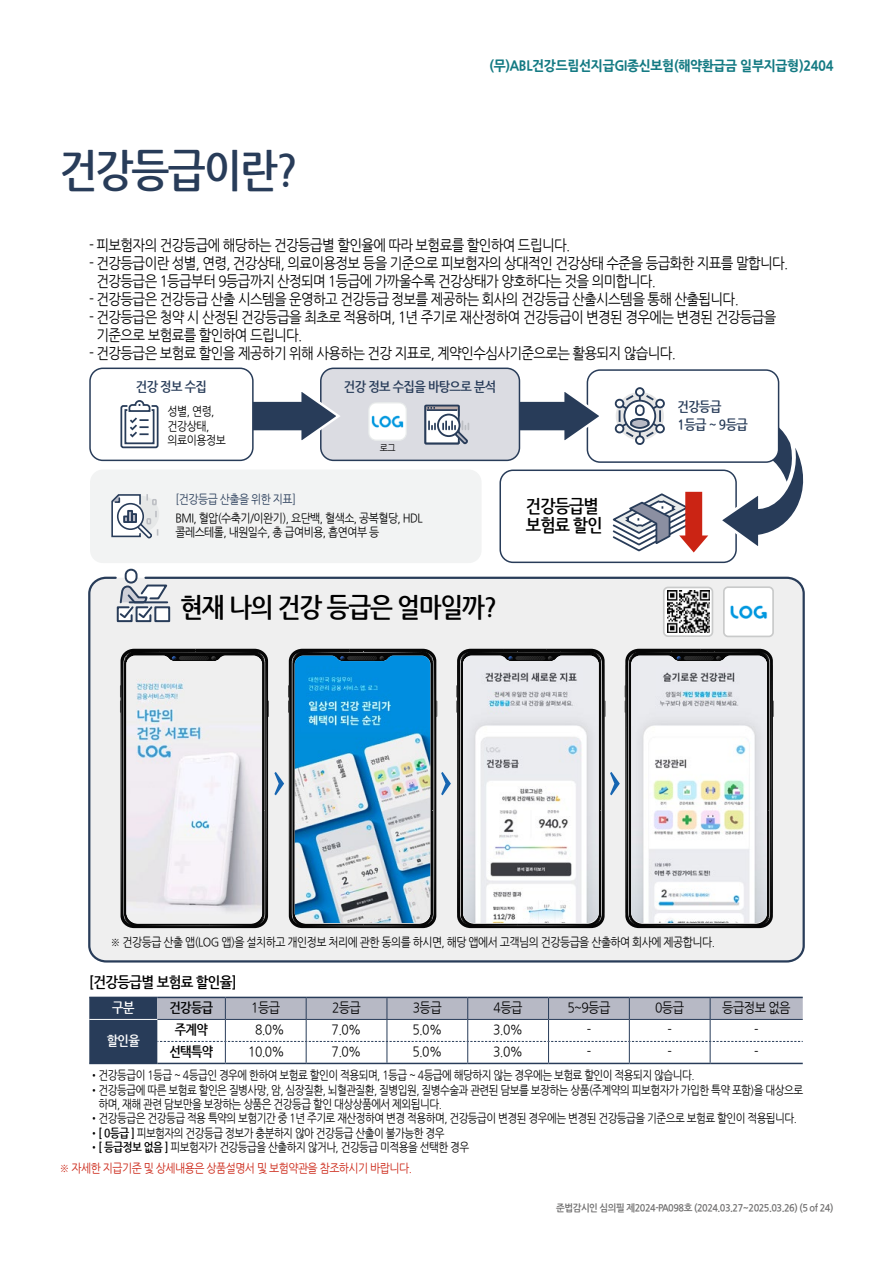
<style>
.page{position:relative;width:893px;height:1263px;background:#fff}
.page>*{position:absolute;margin:0;border:0;box-sizing:border-box;transform-origin:0 0}
.t1{font:700 45px "Nanum Gothic";letter-spacing:-.05em;color:#283c59;scale:.9 1}
.t2{font:700 27px "Nanum Gothic";letter-spacing:-.05em;color:#000;scale:.9 1}
.t3{font:700 18px/19.5px "Nanum Gothic";letter-spacing:-.05em;color:#000;scale:.9 1}
.t4{font:15px/18px "Nanum Gothic";letter-spacing:-.05em;color:#000;scale:.9 1}
.t5{font:700 15px "Nanum Gothic";letter-spacing:-.05em;color:#000;scale:.9 1}
.t6{font:13.5px "Nanum Gothic";letter-spacing:-.05em;color:#000;scale:.9 1}
.t7{font:700 13.5px "Nanum Gothic OTF Extra";letter-spacing:-.025em;color:#147a83;scale:.95 1}
.t8{font:700 13.5px/18.3px "Nanum Gothic";letter-spacing:-.05em;color:#283c59;scale:.9 1}
.t9{font:700 13.5px "Nanum Gothic";letter-spacing:-.05em;color:#000;scale:.9 1}
.t10{font:700 13.5px "Nanum Gothic";color:#fff;scale:.9 1}
.t11{font:12px/14.4px "Nanum Gothic";letter-spacing:-.05em;color:#000;scale:.87 1}
.t12{font:12px/14.4px "Nanum Gothic";letter-spacing:-.05em;color:#000;scale:.9 1}
.t13{font:12px "Nanum Gothic";letter-spacing:-.05em;color:#cb2414;scale:.9 1}
.t14{font:12px "Nanum Gothic";letter-spacing:-.05em;color:#283c59;scale:.9 1}
.t15{font:9.75px "Nanum Gothic OTF Bold";letter-spacing:-.05em;color:#727171;scale:.95 1}
.t16{font:9.6px "Nanum Gothic";color:#000;scale:.9 1}
.s1{font-weight:700}
</style>
<div class="page">
<div style="left:89px;top:578px;width:715px;height:383px;background:#efefef;border-radius:17px"></div>
<div style="left:499px;top:469px;width:238px;height:94px;border:2px solid #283c59;border-radius:13px"></div>
<svg style="left:612px;top:492px;width:96px;height:60px"></svg>
<svg style="left:715px;top:410px;width:89px;height:144px"></svg>
<div style="left:88px;top:577px;width:717px;height:385px;border:2px solid #283c59;border-radius:16px"></div>
<div style="left:587px;top:370px;width:192px;height:92px;background:#fff;border-radius:13px"></div>
<div style="left:587px;top:369px;width:192px;height:94px;border:2px solid #283c59;border-radius:13px"></div>
<div style="left:90px;top:469px;width:392px;height:94px;background:#f2f3f3;border-radius:13px"></div>
<div style="left:123px;top:496px;width:36px;height:36px;background:#e6e8e8;border-radius:50%"></div>
<svg style="left:111px;top:494px;width:47px;height:45px"></svg>
<svg style="left:520px;top:385px;width:79px;height:63px"></svg>
<div style="left:616px;top:392px;width:48px;height:48px;background:#e6e6e6;border-radius:50%"></div>
<svg style="left:618px;top:393px;width:44px;height:46px"></svg>
<div style="left:636px;top:388px;width:8px;height:8px;background:#fff;border-radius:50%"></div>
<div style="left:635px;top:387px;width:10px;height:10px;border:2px solid #283c59;border-radius:50%"></div>
<div style="left:656px;top:400px;width:8px;height:7px;background:#fff;border-radius:50%"></div>
<div style="left:655px;top:399px;width:10px;height:9px;border:2px solid #283c59;border-radius:50%"></div>
<div style="left:656px;top:425px;width:8px;height:7px;background:#fff;border-radius:50%"></div>
<div style="left:655px;top:424px;width:10px;height:9px;border:2px solid #283c59;border-radius:50%"></div>
<div style="left:616px;top:425px;width:7px;height:7px;background:#fff;border-radius:50%"></div>
<div style="left:615px;top:424px;width:9px;height:9px;border:2px solid #283c59;border-radius:50%"></div>
<div style="left:616px;top:400px;width:7px;height:7px;background:#fff;border-radius:50%"></div>
<div style="left:615px;top:399px;width:9px;height:9px;border:2px solid #283c59;border-radius:50%"></div>
<div style="left:636px;top:436px;width:8px;height:8px;background:#fff;border-radius:50%"></div>
<div style="left:635px;top:435px;width:10px;height:10px;border:2px solid #283c59;border-radius:50%"></div>
<hr style="left:89px;top:1063px;width:68px;height:1px;background:#283c59">
<svg style="left:89px;top:997px;width:714px;height:66px"></svg>
<hr style="left:157px;top:1063px;width:68px;height:1px;background:#283c59">
<hr style="left:225px;top:1063px;width:81px;height:1px;background:#283c59">
<hr style="left:306px;top:1063px;width:81px;height:1px;background:#283c59">
<hr style="left:387px;top:1063px;width:81px;height:1px;background:#283c59">
<hr style="left:468px;top:1063px;width:81px;height:1px;background:#283c59">
<hr style="left:549px;top:1063px;width:80px;height:1px;background:#283c59">
<hr style="left:629px;top:1063px;width:81px;height:1px;background:#283c59">
<hr style="left:710px;top:1063px;width:93px;height:1px;background:#283c59">
<hr style="left:89px;top:1019px;width:68px;height:1px;background:#fff">
<div style="left:321px;top:368px;width:198px;height:92px;background:#dbdce2;border-radius:13px"></div>
<div style="left:320px;top:368px;width:200px;height:93px;border:2px solid #283c59;border-radius:13px"></div>
<svg style="left:254px;top:385px;width:86px;height:63px"></svg>
<div style="left:425px;top:406px;width:34px;height:37px;background:#fff"></div>
<div style="left:424px;top:405px;width:36px;height:39px;border:2px solid #283c59"></div>
<hr style="left:427px;top:409px;width:30px;height:2px;background:#283c59">
<svg style="left:425px;top:406px;width:34px;height:4px"></svg>
<svg style="left:438px;top:415px;width:21px;height:21px"></svg>
<div style="left:437px;top:414px;width:23px;height:23px;border:2px solid #283c59;border-radius:50%"></div>
<svg style="left:428px;top:421px;width:8px;height:8px"></svg>
<svg style="left:442px;top:421px;width:27px;height:24px"></svg>
<img style="left:370px;top:404px;width:35px;height:35px">
<div style="left:368px;top:402px;width:39px;height:39px;border:1px solid #e8ebeb;border-radius:7px"></div>
<div style="left:89px;top:368px;width:165px;height:93px;border:2px solid #283c59;border-radius:13px"></div>
<svg style="left:120px;top:400px;width:39px;height:49px"></svg>
<div style="left:126px;top:570px;width:11px;height:12px;background:#fff;border-radius:5px"></div>
<div style="left:125px;top:569px;width:13px;height:14px;border:2px solid #283c59;border-radius:5px"></div>
<svg style="left:116px;top:583px;width:55px;height:40px"></svg>
<svg style="left:120px;top:649px;width:654px;height:279px"></svg>
<img style="left:463px;top:656px;width:135px;height:267px">
<div style="left:664px;top:587px;width:48px;height:49px;background:linear-gradient(to right,#fff,#fff);border-radius:4px"></div>
<img style="left:667px;top:591px;width:42px;height:42px">
<div style="left:663px;top:587px;width:50px;height:50px;border:2px solid #c9caca;border-radius:4px"></div>
<div style="left:724px;top:587px;width:49px;height:49px;background:#fff;border-radius:4px"></div>
<div style="left:723px;top:586px;width:51px;height:51px;border:2px solid #c9caca;border-radius:4px"></div>
<div style="left:727px;top:589px;width:43px;height:46px;background:#fff;border-radius:4px"></div>
<img style="left:730px;top:605px;width:38px;height:14px">
<h1 class="t1" style="left:60px;top:148px;width:266px">건강등급이란?</h1>
<p class="t7" style="left:489px;top:58px;width:364px">(무)ABL건강드림선지급GI종신보험(해약환급금 일부지급형)2404</p>
<p class="t4" style="left:89px;top:236px;width:536px">- 피보험자의 건강등급에 해당하는 건강등급별 할인율에 따라 보험료를 할인하여 드립니다.</p>
<p class="t4" style="left:97px;top:254px;width:770px;text-indent:-7px">- 건강등급이란 성별, 연령, 건강상태, 의료이용정보 등을 기준으로 피보험자의 상대적인 건강상태 수준을 등급화한 지표를 말합니다. 건강등급은 1등급부터 9등급까지 산정되며 1등급에 가까울수록 건강상태가 양호하다는 것을 의미합니다.</p>
<p class="t4" style="left:89px;top:290px;width:723px">- 건강등급은 건강등급 산출 시스템을 운영하고 건강등급 정보를 제공하는 회사의 건강등급 산출시스템을 통해 산출됩니다.</p>
<p class="t4" style="left:97px;top:308px;width:757px;text-indent:-7px">- 건강등급은 청약 시 산정된 건강등급을 최초로 적용하며, 1년 주기로 재산정하여 건강등급이 변경된 경우에는 변경된 건강등급을 기준으로 보험료를 할인하여 드립니다.</p>
<p class="t4" style="left:89px;top:344px;width:653px">- 건강등급은 보험료 할인을 제공하기 위해 사용하는 건강 지표로, 계약인수심사기준으로는 활용되지 않습니다.</p>
<p class="t8" style="left:136px;top:378px;width:80px">건강 정보 수집</p>
<p class="t12" style="left:168px;top:404px;width:66px">성별, 연령, 건강상태, 의료이용정보</p>
<p class="t8" style="left:344px;top:378px;width:171px">건강 정보 수집을 바탕으로 분석</p>
<p class="t16" style="left:380px;top:443px;width:19px">로그</p>
<p class="t14" style="left:175px;top:494px;width:135px">[건강등급 산출을 위한 지표]</p>
<p class="t12" style="left:175px;top:511px;width:276px">BMI, 혈압(수축기/이완기), 요단백, 혈색소, 공복혈당, HDL 콜레스테롤, 내원일수, 총 급여비용, 흡연여부 등</p>
<h2 class="t2" style="left:180px;top:594px;width:353px">현재 나의 건강 등급은 얼마일까?</h2>
<h3 class="t3" style="left:526px;top:497px;width:87px">건강등급별 보험료 할인</h3>
<p class="t8" style="left:678px;top:398px;width:80px">건강등급<br>1등급 ~ 9등급</p>
<p class="t12" style="left:111px;top:935px;width:673px">※ 건강등급 산출 앱(LOG 앱)을 설치하고 개인정보 처리에 관한 동의를 하시면, 해당 앱에서 고객님의 건강등급을 산출하여 회사에 제공합니다.</p>
<p class="t5" style="left:89px;top:974px;width:165px">[건강등급별 보험료 할인율]</p>
<p class="t10" style="left:112px;top:1001px;width:26px">구분</p>
<p class="t9" style="left:169px;top:1001px;width:50px">건강등급</p>
<p class="t6" style="left:251px;top:1002px;width:34px">1등급</p>
<p class="t6" style="left:332px;top:1002px;width:34px">2등급</p>
<p class="t6" style="left:413px;top:1002px;width:34px">3등급</p>
<p class="t6" style="left:494px;top:1002px;width:34px">4등급</p>
<p class="t6" style="left:567px;top:1002px;width:49px">5~9등급</p>
<p class="t6" style="left:655px;top:1002px;width:34px">0등급</p>
<p class="t6" style="left:722px;top:1002px;width:77px">등급정보 없음</p>
<p class="t10" style="left:107px;top:1034px;width:38px">할인율</p>
<p class="t9" style="left:175px;top:1023px;width:38px">주계약</p>
<p class="t6" style="left:255px;top:1024px;width:35px">8.0%</p>
<p class="t6" style="left:332px;top:1024px;width:35px">7.0%</p>
<p class="t6" style="left:412px;top:1024px;width:35px">5.0%</p>
<p class="t6" style="left:493px;top:1024px;width:35px">3.0%</p>
<p class="t6" style="left:587px;top:1024px;width:6px">-</p>
<p class="t6" style="left:667px;top:1024px;width:6px">-</p>
<p class="t6" style="left:754px;top:1024px;width:6px">-</p>
<p class="t9" style="left:169px;top:1045px;width:50px">선택특약</p>
<p class="t6" style="left:248px;top:1046px;width:42px">10.0%</p>
<p class="t6" style="left:332px;top:1046px;width:35px">7.0%</p>
<p class="t6" style="left:412px;top:1046px;width:35px">5.0%</p>
<p class="t6" style="left:493px;top:1046px;width:35px">3.0%</p>
<p class="t6" style="left:587px;top:1046px;width:6px">-</p>
<p class="t6" style="left:667px;top:1046px;width:6px">-</p>
<p class="t6" style="left:754px;top:1046px;width:6px">-</p>
<p class="t11" style="left:89px;top:1068px;width:697px">•건강등급이 1등급 ~ 4등급인 경우에 한하여 보험료 할인이 적용되며, 1등급 ~ 4등급에 해당하지 않는 경우에는 보험료 할인이 적용되지 않습니다.</p>
<p class="t11" style="left:99px;top:1083px;width:811px;text-indent:-9px">•건강등급에 따른 보험료 할인은 질병사망, 암, 심장질환, 뇌혈관질환, 질병입원, 질병수술과 관련된 담보를 보장하는 상품(주계약의 피보험자가 가입한 특약 포함)을 대상으로 하며, 재해 관련 담보만을 보장하는 상품은 건강등급 할인 대상상품에서 제외됩니다.</p>
<p class="t11" style="left:89px;top:1112px;width:815px">•건강등급은 건강등급 적용 특약의 보험기간 중 1년 주기로 재산정하여 변경 적용하며, 건강등급이 변경된 경우에는 변경된 건강등급을 기준으로 보험료 할인이 적용됩니다.</p>
<p class="t11" style="left:89px;top:1126px;width:410px">•<span class="s1">[ 0등급 ]</span> 피보험자의 건강등급 정보가 충분하지 않아 건강등급 산출이 불가능한 경우</p>
<p class="t11" style="left:89px;top:1140px;width:438px">•<span class="s1">[ 등급정보 없음 ]</span> 피보험자가 건강등급을 산출하지 않거나, 건강등급 미적용을 선택한 경우</p>
<p class="t13" style="left:60px;top:1162px;width:393px">※ 자세한 지급기준 및 상세내용은 상품설명서 및 보험약관을 참조하시기 바랍니다.</p>
<p class="t15" style="left:556px;top:1203px;width:293px">준법감시인 심의필 제2024-PA098호 (2024.03.27~2025.03.26) (5 of 24)</p>
</div>
